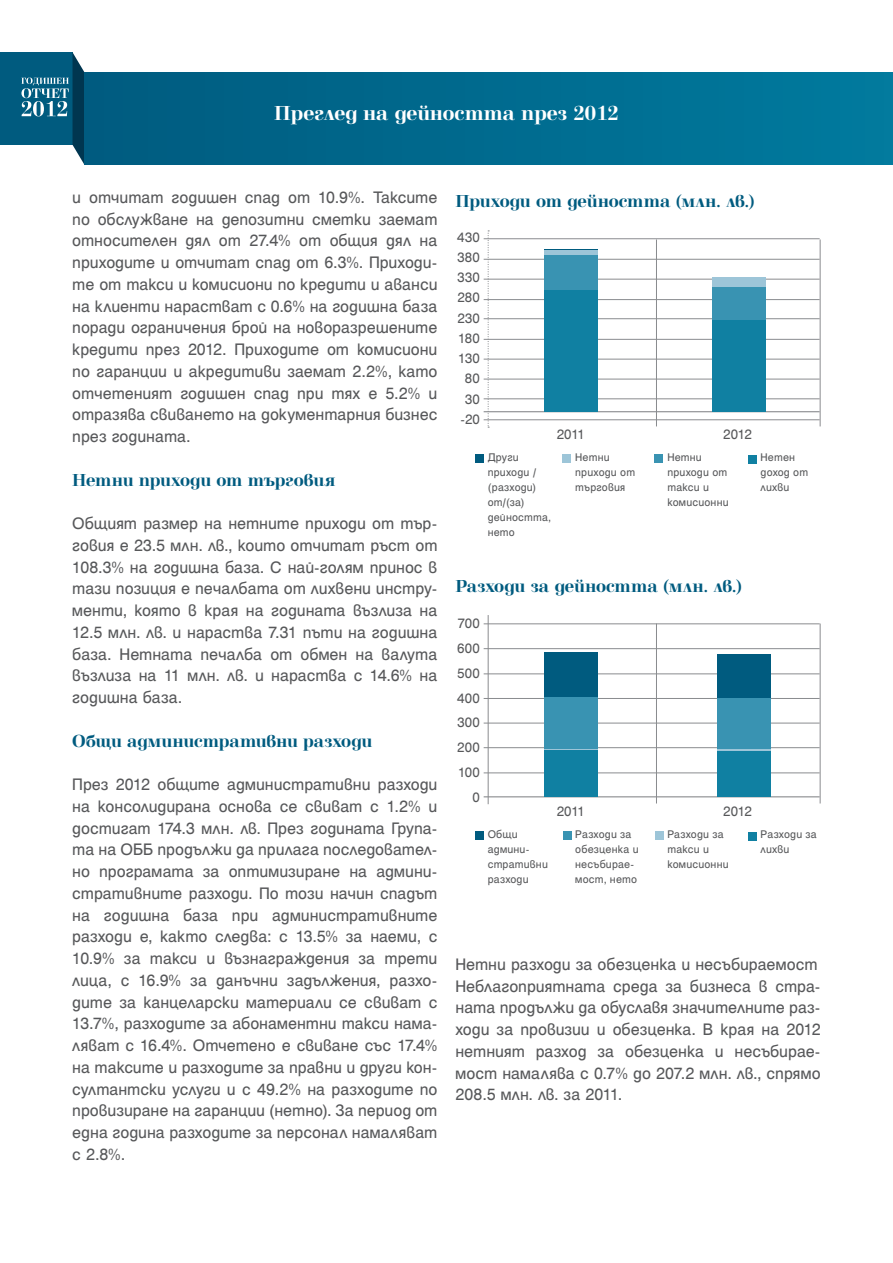
<style>
.page{position:relative;width:893px;height:1263px;background:#fff}
.page>*{position:absolute;margin:0;border:0;box-sizing:border-box;transform-origin:0 0}
.t1{font:700 21px "Elfin CYR";color:#fff}
.t2{font:18px/21.8px "Helen Bg";letter-spacing:-.005em;color:#57585a;text-align:justify}
.t3{font:700 18px "Elfin CYR";color:#005b7f}
.t4{font:15px/20.2px "Helen Bg";letter-spacing:.01em;color:#57585a;text-align:right}
.t5{font:12px/15px "Helen Bg";letter-spacing:.01em;color:#57585a}
</style>
<div class="page">
<div style="left:0;top:52px;width:73px;height:93px;background:#005b7f"></div>
<div style="left:84px;top:72px;width:809px;height:92px;background:linear-gradient(to right,#005b7f,#007a9e)"></div>
<svg style="left:21px;top:53px;width:63px;height:111px"></svg>
<hr style="left:488px;top:615px;width:1px;height:189px;background:#8a8c8f">
<hr style="left:656px;top:623px;width:1px;height:180px;background:#8a8c8f">
<hr style="left:820px;top:623px;width:1px;height:180px;background:#8a8c8f">
<hr style="left:484px;top:624px;width:336px;height:1px;background:#8a8c8f">
<hr style="left:484px;top:648px;width:336px;height:1px;background:#8a8c8f">
<hr style="left:484px;top:674px;width:336px;height:1px;background:#8a8c8f">
<hr style="left:484px;top:698px;width:336px;height:1px;background:#8a8c8f">
<hr style="left:484px;top:723px;width:336px;height:1px;background:#8a8c8f">
<hr style="left:484px;top:747px;width:336px;height:1px;background:#8a8c8f">
<hr style="left:484px;top:773px;width:336px;height:1px;background:#8a8c8f">
<hr style="left:484px;top:796px;width:336px;height:1px;background:#8a8c8f">
<div style="left:656px;top:831px;width:8px;height:9px;background:#9dc5d8"></div>
<div style="left:563px;top:831px;width:9px;height:9px;background:#3993b2"></div>
<div style="left:475px;top:831px;width:8px;height:9px;background:#005b7f"></div>
<div style="left:748px;top:832px;width:9px;height:8px;background:#1080a2"></div>
<div style="left:544px;top:653px;width:53px;height:44px;background:#005b7f"></div>
<hr style="left:544px;top:748px;width:53px;height:3px;background:#9dc5d8">
<div style="left:544px;top:750px;width:53px;height:47px;background:#1080a2"></div>
<div style="left:544px;top:697px;width:53px;height:51px;background:#3993b2"></div>
<div style="left:717px;top:654px;width:53px;height:44px;background:#005b7f"></div>
<hr style="left:717px;top:748px;width:53px;height:4px;background:#9dc5d8">
<div style="left:717px;top:751px;width:53px;height:46px;background:#1080a2"></div>
<div style="left:717px;top:698px;width:53px;height:51px;background:#3993b2"></div>
<svg style="left:488px;top:230px;width:1px;height:198px"></svg>
<hr style="left:656px;top:239px;width:1px;height:187px;background:#8a8c8f">
<hr style="left:820px;top:239px;width:1px;height:187px;background:#8a8c8f">
<hr style="left:484px;top:238px;width:336px;height:1px;background:#8a8c8f">
<hr style="left:484px;top:259px;width:336px;height:1px;background:#8a8c8f">
<hr style="left:484px;top:279px;width:336px;height:1px;background:#8a8c8f">
<hr style="left:484px;top:299px;width:336px;height:1px;background:#8a8c8f">
<hr style="left:484px;top:318px;width:336px;height:1px;background:#8a8c8f">
<hr style="left:484px;top:339px;width:336px;height:1px;background:#8a8c8f">
<hr style="left:484px;top:359px;width:336px;height:1px;background:#8a8c8f">
<hr style="left:484px;top:379px;width:336px;height:1px;background:#8a8c8f">
<hr style="left:484px;top:399px;width:336px;height:1px;background:#8a8c8f">
<hr style="left:484px;top:419px;width:336px;height:1px;background:#8a8c8f">
<hr style="left:484px;top:411px;width:336px;height:1px;background:#8a8c8f">
<div style="left:562px;top:454px;width:9px;height:9px;background:#9dc5d8"></div>
<div style="left:655px;top:454px;width:8px;height:9px;background:#3993b2"></div>
<div style="left:475px;top:454px;width:8px;height:9px;background:#005b7f"></div>
<div style="left:748px;top:455px;width:9px;height:8px;background:#1080a2"></div>
<hr style="left:544px;top:249px;width:53px;height:3px;background:#005b7f">
<div style="left:544px;top:289px;width:53px;height:122px;background:#1080a2"></div>
<div style="left:544px;top:255px;width:53px;height:34px;background:#3993b2"></div>
<hr style="left:544px;top:251px;width:53px;height:4px;background:#9dc5d8">
<div style="left:712px;top:319px;width:53px;height:92px;background:#1080a2"></div>
<div style="left:712px;top:287px;width:53px;height:32px;background:#3993b2"></div>
<div style="left:712px;top:277px;width:53px;height:10px;background:#9dc5d8"></div>
<p class="t1" style="left:274px;top:102px;width:346px">Преглед на дейността през 2012</p>
<p class="t2" style="left:72px;top:187px;width:367px">и отчитат годишен спад от 10.9%. Таксите по обслужване на депозитни сметки заемат относителен дял от 27.4% от общия дял на приходите и отчитат спад от 6.3%. Приходи&shy;те от такси и комисиони по кредити и аванси на клиенти нарастват с 0.6% на годишна база поради ограничения брой на новоразрешените кредити през 2012. Приходите от комисиони по гаранции и акредитиви заемат 2.2%, като отчетеният годишен спад при тях е 5.2% и отразява свиването на документарния бизнес през годината.</p>
<p class="t3" style="left:72px;top:470px;width:264px">Нетни приходи от търговия</p>
<p class="t2" style="left:72px;top:513px;width:367px">Общият размер на нетните приходи от тър&shy;говия е 23.5 млн. лв., които отчитат ръст от 108.3% на годишна база. С най-голям принос в тази позиция е печалбата от лихвени инстру&shy;менти, която в края на годината възлиза на 12.5 млн. лв. и нараства 7.31 пъти на годишна база. Нетната печалба от обмен на валута възлиза на 11 млн. лв. и нараства с 14.6% на годишна база.</p>
<p class="t3" style="left:72px;top:731px;width:301px">Общи административни разходи</p>
<p class="t2" style="left:72px;top:774px;width:367px">През 2012 общите административни разходи на консолидирана основа се свиват с 1.2% и достигат 174.3 млн. лв. През годината Група&shy;та на ОББ продължи да прилага последовател&shy;но програмата за оптимизиране на админи&shy;стративните разходи. По този начин спадът на годишна база при административните разходи е, както следва: с 13.5% за наеми, с 10.9% за такси и възнаграждения за трети лица, с 16.9% за данъчни задължения, разхо&shy;дите за канцеларски материали се свиват с 13.7%, разходите за абонаментни такси нама&shy;ляват с 16.4%. Отчетено е свиване със 17.4% на таксите и разходите за правни и други кон&shy;султантски услуги и с 49.2% на разходите по провизиране на гаранции (нетно). За период от една година разходите за персонал намаляват с 2.8%.</p>
<p class="t3" style="left:455px;top:191px;width:300px">Приходи от дейността (млн. лв.)</p>
<p class="t4" style="left:457px;top:227px;width:25px;text-align:center">430<br>380<br>330<br>280<br>230<br>180<br>130<br>80<br>30 -20</p>
<p class="t4" style="left:557px;top:424px;width:30px">2011</p>
<p class="t4" style="left:723px;top:424px;width:30px">2012</p>
<p class="t5" style="left:488px;top:450px;width:65px">Други приходи / (разходи) от/(за) дейността, нето</p>
<p class="t5" style="left:761px;top:450px;width:49px">Нетен доход от лихви</p>
<p class="t5" style="left:575px;top:450px;width:61px">Нетни приходи от търговия</p>
<p class="t5" style="left:667px;top:450px;width:63px">Нетни приходи от такси и комисионни</p>
<p class="t3" style="left:455px;top:576px;width:288px">Разходи за дейността (млн. лв.)</p>
<p class="t4" style="left:457px;top:611px;width:25px;line-height:24.8px">700<br>600<br>500<br>400<br>300<br>200<br>100<br>0</p>
<p class="t4" style="left:557px;top:801px;width:30px">2011</p>
<p class="t4" style="left:723px;top:801px;width:30px">2012</p>
<p class="t5" style="left:488px;top:827px;width:62px">Общи админи&shy;стративни разходи</p>
<p class="t5" style="left:761px;top:827px;width:58px">Разходи за лихви</p>
<p class="t5" style="left:575px;top:827px;width:65px">Разходи за обезценка и несъбирае&shy;мост, нето</p>
<p class="t5" style="left:667px;top:827px;width:63px">Разходи за такси и комисионни</p>
<p class="t2" style="left:455px;top:953px;width:367px;text-align:left">Нетни разходи за обезценка и несъбираемост Неблагоприятната среда за бизнеса в стра&shy;ната продължи да обуславя значителните раз&shy;ходи за провизии и обезценка. В края на 2012 нетният разход за обезценка и несъбирае&shy;мост намалява с 0.7% до 207.2 млн. лв., спрямо 208.5 млн. лв. за 2011.</p>
</div>
